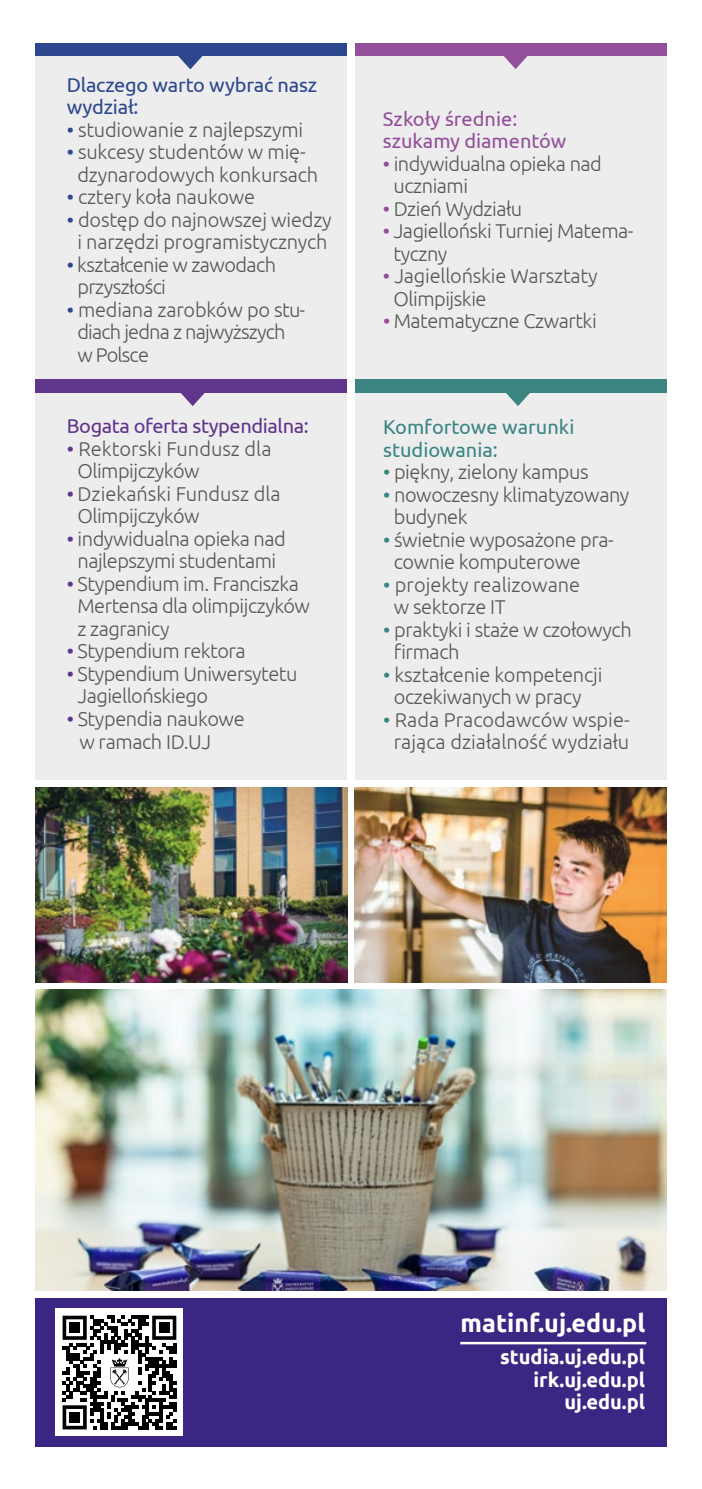
<style>
.page{position:relative;width:702px;height:1489px;background:#fff}
.page>*{position:absolute;margin:0;border:0;box-sizing:border-box;transform-origin:0 0}
.t1{font:700 25px "Ubuntu";color:#fff}
.t2{font:300 20px/22.5px "Ubuntu";letter-spacing:-.02em;color:#575756}
.t3{font:300 20px/22.5px "Ubuntu";color:#575756}
.t4{font:300 20px/22.5px "Ubuntu";letter-spacing:-.04em;color:#575756}
.t5{font:700 20px/22.5px "Ubuntu";color:#fff;text-align:right}
.t6{font:20px/22.5px "Ubuntu";letter-spacing:-.01em;color:#2c478d}
.t7{font:20px/22.5px "Ubuntu";color:#934f99}
.t8{font:20px/22.5px "Ubuntu";color:#3a8582}
.t9{font:20px "Ubuntu";letter-spacing:-.02em;color:#60358c}
.s1{font-weight:400;color:#2c478d}
.s2{font-weight:400;color:#60358c}
.s3{font-weight:400;color:#934f9a}
.s4{font-weight:400;color:#3a8582}
</style>
<div class="page">
<div style="left:355px;top:44px;width:311px;height:736px;background:#ededed"></div>
<div style="left:35px;top:44px;width:312px;height:736px;background:#ededed"></div>
<div style="left:355px;top:43px;width:311px;height:13px;background:#934f99"></div>
<svg style="left:178px;top:56px;width:25px;height:13px"></svg>
<div style="left:35px;top:1298px;width:631px;height:148px;background:#3b2783"></div>
<hr style="left:460px;top:1341px;width:186px;height:3px;background:#fff">
<img style="left:35px;top:989px;width:631px;height:301px">
<img style="left:35px;top:787px;width:312px;height:194px">
<img style="left:355px;top:787px;width:311px;height:194px">
<div style="left:35px;top:379px;width:312px;height:13px;background:#60358c"></div>
<div style="left:355px;top:379px;width:311px;height:13px;background:#3a8582"></div>
<div style="left:35px;top:43px;width:312px;height:13px;background:#2c478d"></div>
<svg style="left:502px;top:392px;width:31px;height:14px"></svg>
<svg style="left:177px;top:392px;width:31px;height:14px"></svg>
<svg style="left:504px;top:56px;width:24px;height:13px"></svg>
<div style="left:56px;top:1308px;width:127px;height:127px;background:#fff"></div>
<svg style="left:63px;top:1315px;width:113px;height:114px"></svg>
<p class="t6" style="left:67px;top:73px;width:252px">Dlaczego warto wybrać nasz wydział:</p>
<p class="t2" style="left:67px;top:118px;width:238px"><span class="s1">•</span> studiowanie z najlepszymi</p>
<p class="t2" style="left:77px;top:140px;width:242px;text-indent:-11px"><span class="s1">•</span> sukcesy studentów w mię&shy;dzynarodowych konkursach</p>
<p class="t2" style="left:67px;top:185px;width:190px"><span class="s1">•</span> cztery koła naukowe</p>
<p class="t2" style="left:67px;top:208px;width:266px;text-align:center"><span class="s1">•</span> dostęp do najnowszej wiedzy i narzędzi programistycznych</p>
<p class="t2" style="left:77px;top:253px;width:200px;text-indent:-11px"><span class="s1">•</span> kształcenie w zawodach przyszłości</p>
<p class="t4" style="left:77px;top:298px;width:229px;text-indent:-11px"><span class="s1">•</span> mediana zarobków po stu&shy;diach jedna z najwyższych w Polsce</p>
<p class="t9" style="left:67px;top:414px;width:243px">Bogata oferta stypendialna:</p>
<p class="t3" style="left:77px;top:437px;width:196px;text-indent:-11px"><span class="s2">•</span> Rektorski Fundusz dla<br>Olimpijczyków</p>
<p class="t3" style="left:77px;top:482px;width:205px;text-indent:-11px"><span class="s2">•</span> Dziekański Fundusz dla<br>Olimpijczyków</p>
<p class="t2" style="left:67px;top:527px;width:220px;text-align:center"><span class="s2">•</span> indywidualna opieka nad najlepszymi studentami</p>
<p class="t2" style="left:77px;top:572px;width:234px;text-indent:-11px"><span class="s2">•</span> Stypendium im. Franciszka<br>Mertensa dla olimpijczyków z zagranicy</p>
<p class="t2" style="left:67px;top:639px;width:180px"><span class="s2">•</span> Stypendium rektora</p>
<p class="t2" style="left:77px;top:662px;width:221px;text-indent:-11px"><span class="s2">•</span> Stypendium Uniwersytetu<br>Jagiellońskiego</p>
<p class="t2" style="left:79px;top:707px;width:167px;text-indent:-12px"><span class="s2">•</span> Stypendia naukowe w ramach ID.UJ</p>
<p class="t7" style="left:383px;top:106px;width:185px">Szkoły średnie: szukamy diamentów</p>
<p class="t2" style="left:393px;top:152px;width:210px;text-indent:-11px"><span class="s3">•</span> indywidualna opieka nad uczniami</p>
<p class="t2" style="left:383px;top:197px;width:141px"><span class="s3">•</span> Dzień Wydziału</p>
<p class="t2" style="left:393px;top:219px;width:241px;text-indent:-11px"><span class="s3">•</span> Jagielloński Turniej Matema&shy;tyczny</p>
<p class="t2" style="left:393px;top:264px;width:205px;text-indent:-11px"><span class="s3">•</span> Jagiellońskie Warsztaty<br>Olimpijskie</p>
<p class="t2" style="left:383px;top:309px;width:215px"><span class="s3">•</span> Matematyczne Czwartki</p>
<p class="t8" style="left:383px;top:415px;width:193px">Komfortowe warunki studiowania:</p>
<p class="t2" style="left:383px;top:460px;width:207px"><span class="s4">•</span> piękny, zielony kampus</p>
<p class="t2" style="left:393px;top:483px;width:237px;text-indent:-11px"><span class="s4">•</span> nowoczesny klimatyzowany budynek</p>
<p class="t2" style="left:394px;top:528px;width:222px;text-indent:-11px"><span class="s4">•</span> świetnie wyposażone pra&shy;cownie komputerowe</p>
<p class="t3" style="left:394px;top:573px;width:188px;text-indent:-11px"><span class="s4">•</span> projekty realizowane w sektorze IT</p>
<p class="t2" style="left:394px;top:618px;width:239px;text-indent:-11px"><span class="s4">•</span> praktyki i staże w czołowych firmach</p>
<p class="t2" style="left:383px;top:663px;width:221px;text-align:center"><span class="s4">•</span> kształcenie kompetencji oczekiwanych w pracy</p>
<p class="t3" style="left:383px;top:708px;width:248px;text-align:center"><span class="s4">•</span> Rada Pracodawców wspie&shy;rająca działalność wydziału</p>
<p class="t1" style="left:460px;top:1307px;width:186px">matinf.uj.edu.pl</p>
<p class="t5" style="left:500px;top:1345px;width:146px">studia.uj.edu.pl irk.uj.edu.pl uj.edu.pl</p>
</div>
